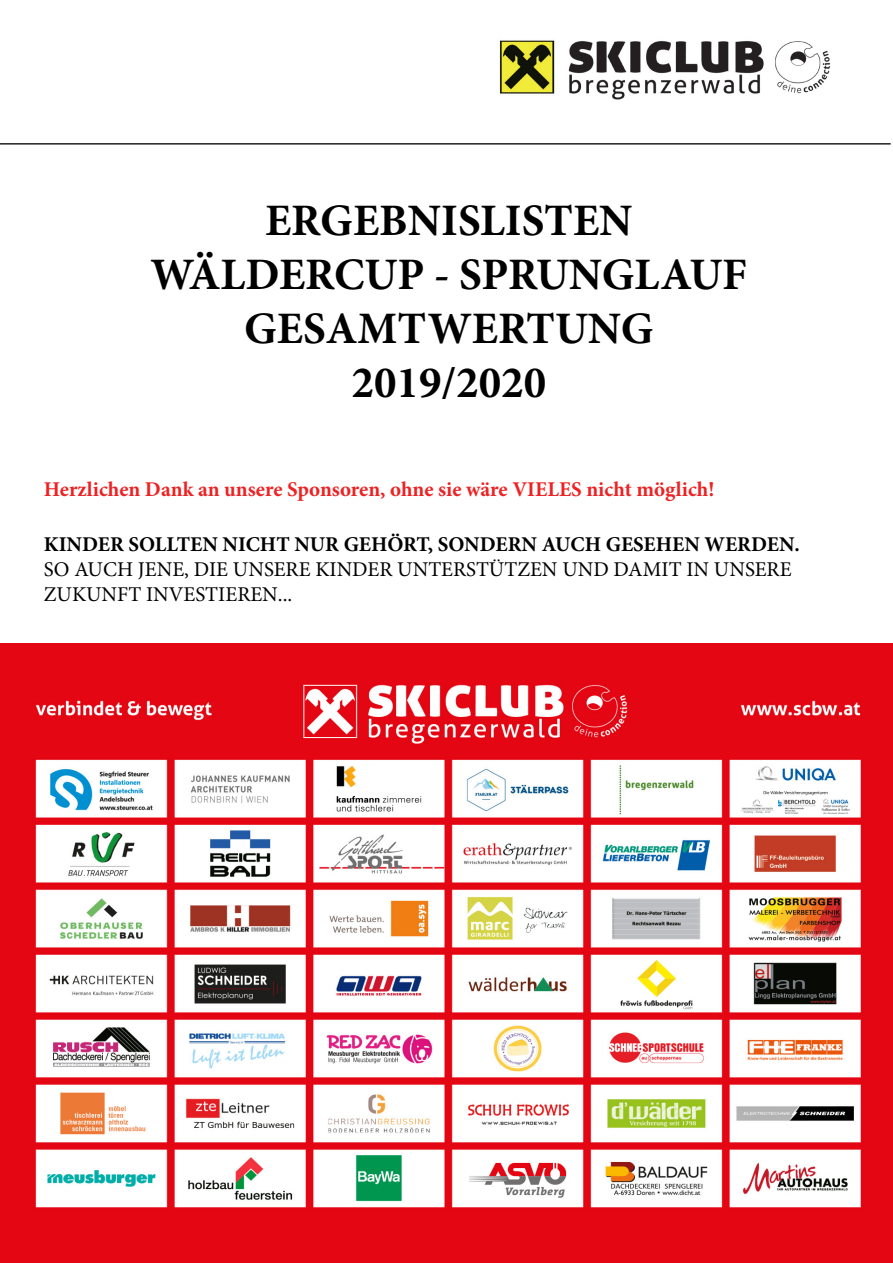
<style>
.page{position:relative;width:893px;height:1263px;background:#fff}
.page>*{position:absolute;margin:0;border:0;box-sizing:border-box;transform-origin:0 0}
.t1{font:700 45px "Minion Pro";color:#000}
.t2{font:21px "Minion Pro";color:#000}
.t3{font:700 21px "Minion Pro";color:#ee2123}
.t4{font:700 21px "Minion Pro";color:#000}
</style>
<div class="page">
<img style="left:499px;top:40px;width:331px;height:60px">
<hr style="left:0;top:143px;width:891px;height:2px;background:#231f20">
<img style="left:0;top:643px;width:893px;height:619px">
<p class="t1" style="left:265px;top:189px;width:369px">ERGEBNISLISTEN</p>
<p class="t1" style="left:151px;top:243px;width:598px">WÄLDERCUP - SPRUNGLAUF</p>
<p class="t1" style="left:244px;top:297px;width:411px">GESAMTWERTUNG</p>
<p class="t1" style="left:351px;top:351px;width:196px">2019/2020</p>
<p class="t3" style="left:44px;top:474px;width:672px">Herzlichen Dank an unsere Sponsoren, ohne sie wäre VIELES nicht möglich!</p>
<p class="t4" style="left:44px;top:529px;width:757px">KINDER SOLLTEN NICHT NUR GEHÖRT, SONDERN AUCH GESEHEN WERDEN.</p>
<p class="t2" style="left:44px;top:555px;width:749px">SO AUCH JENE, DIE UNSERE KINDER UNTERSTÜTZEN UND DAMIT IN UNSERE</p>
<p class="t2" style="left:44px;top:580px;width:250px">ZUKUNFT INVESTIEREN...</p>
</div>
